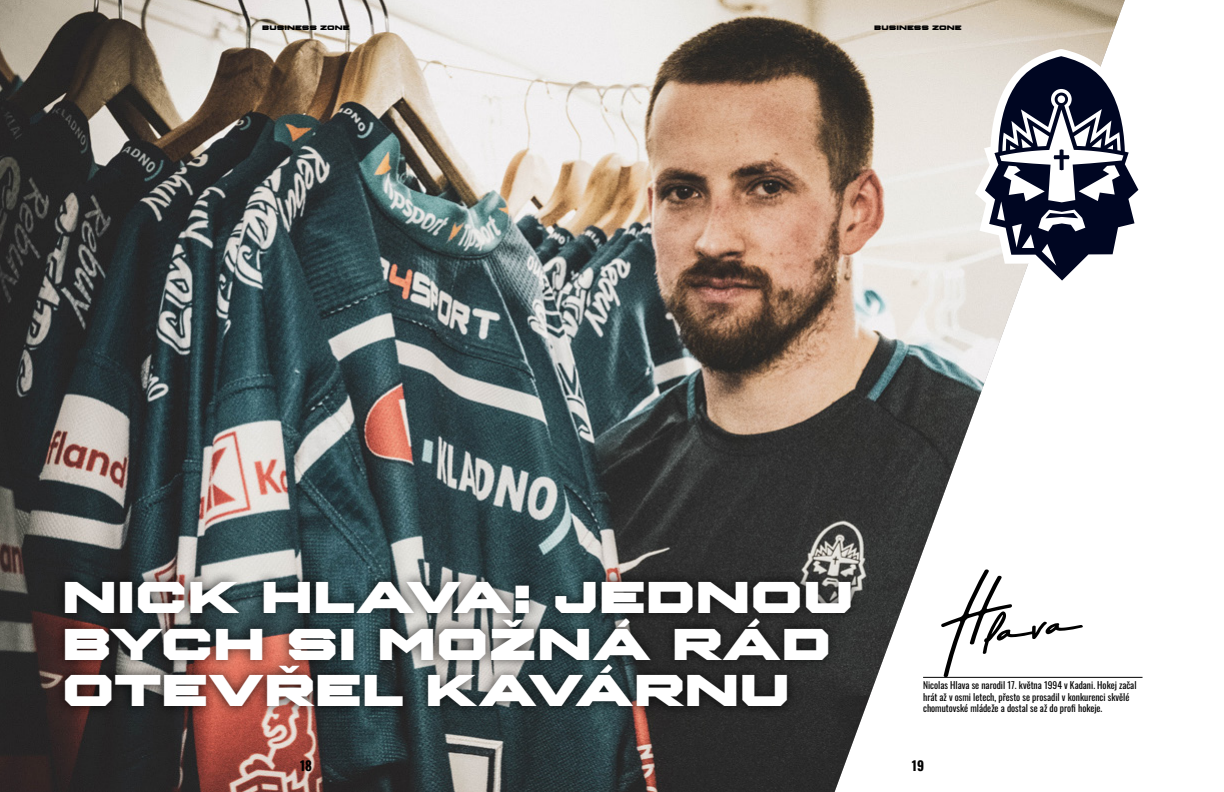
<style>
.page{position:relative;width:1224px;height:792px;background:#fff}
.page>*{position:absolute;margin:0;border:0;box-sizing:border-box;transform-origin:0 0}
.t1{font:99px "Asem Kandis";color:#000}
.t2{font:900 expanded 38.8px "Winner Sans";color:#fff}
.t3{font:700 13.2px "Oswald";color:#000}
.t4{font:9.5px/11.4px "Oswald";color:#000}
.t5{font:900 expanded 5.6px "Winner Sans";color:#000}
</style>
<div class="page">
<img style="left:0;top:0;width:1125px;height:792px">
<hr style="left:923px;top:677px;width:220px;height:1px;background:#000">
<div style="left:54px;top:571px;width:808px;height:147px;background:#000;opacity:.75"></div>
<svg style="left:975px;top:49px;width:164px;height:244px"></svg>
<svg style="left:985px;top:56px;width:153px;height:225px"></svg>
<p class="t5" style="left:262px;top:23px;width:89px">BUSINESS ZONE</p>
<p class="t5" style="left:874px;top:23px;width:89px">BUSINESS ZONE</p>
<h2 class="t2" style="left:62px;top:563px;width:301px">NICK HLAVA</h2>
<h2 class="t2" style="left:512px;top:563px;width:138px">: JEDNO</h2>
<h2 class="t2" style="left:803px;top:563px;width:52px">U</h2>
<h2 class="t2" style="left:62px;top:610px;width:51px">BYCH</h2>
<h2 class="t2" style="left:286px;top:610px;width:204px">SI MOŽNÁ</h2>
<h2 class="t2" style="left:672px;top:610px;width:53px">RÁD</h2>
<h2 class="t2" style="left:62px;top:656px;width:50px">OTEVŘEL</h2>
<h2 class="t2" style="left:425px;top:656px;width:106px">KAVÁRN</h2>
<h2 class="t2" style="left:739px;top:656px;width:52px">U</h2>
<h1 class="t1" style="left:944px;top:574px;width:129px;rotate:-8deg">Hlava</h1>
<p class="t4" style="left:923px;top:679px;width:215px">Nicolas Hlava se narodil 17. května 1994 v Kadani. Hokej začal hrát až v osmi letech, přesto se prosadil v konkurenci skvělé chomutovské mládeže a dostal se až do profi hokeje.</p>
<h3 class="t3" style="left:300px;top:758px;width:13px">18</h3>
<h3 class="t3" style="left:912px;top:758px;width:14px">19</h3>
</div>
